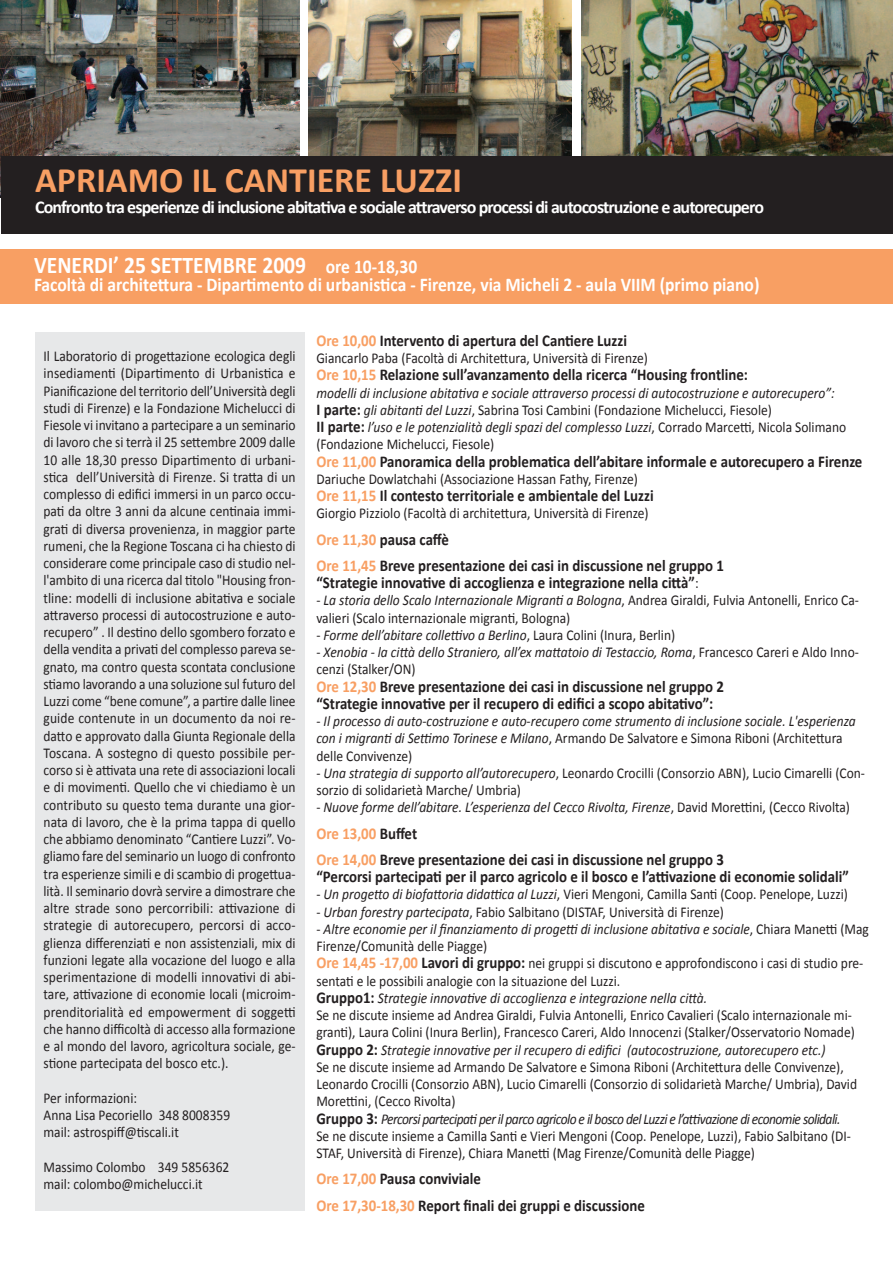
<style>
.page{position:relative;width:893px;height:1263px;background:#fff}
.page>*{position:absolute;margin:0;border:0;box-sizing:border-box;transform-origin:0 0}
.t1{font:700 36px "Calibri";color:#f89f63}
.t2{font:700 24px "Calibri";color:#fff;scale:.9 1}
.t3{font:700 19.5px "Calibri";color:#fff;scale:.9 1}
.t4{font:700 18px "Calibri";letter-spacing:-.05em;color:#fff}
.t5{font:700 16.5px/26.2px "Calibri";color:#231f20;scale:.9 1}
.t6{font:15px/17.2px "Calibri";color:#231f20;scale:.9 1}
.t7{font:italic 15px/17.2px "Calibri";color:#231f20;scale:.9 1}
.s1{font-size:19.5px}
.s2{color:#f89f63}
.s3{font-weight:700;font-style:normal;font-size:16.5px}
.s4{font-style:normal}
.s5{font-weight:400;font-size:15px}
.s6{font-style:italic}
.s7{font-weight:700;font-size:16.5px;color:#f89f63}
.s8{font-weight:700;font-size:16.5px}
</style>
<div class="page">
<div style="left:0;top:249px;width:893px;height:55px;background:#f89f63"></div>
<img style="left:0;top:0;width:299px;height:197px">
<img style="left:309px;top:0;width:263px;height:156px">
<img style="left:582px;top:0;width:311px;height:156px">
<div style="left:1px;top:156px;width:892px;height:78px;background:#231f20"></div>
<div style="left:35px;top:333px;width:269px;height:878px;background:#e7e8e9"></div>
<h1 class="t1" style="left:35px;top:158px;width:428px">APRIAMO IL CANTIERE LUZZI</h1>
<p class="t4" style="left:35px;top:196px;width:730px">Confronto tra esperienze di inclusione abitativa e sociale attraverso processi di autocostruzione e autorecupero</p>
<h2 class="t2" style="left:34px;top:250px;width:427px">VENERDI’ 25 SETTEMBRE 2009 <span class="s1">ore 10-18,30</span></h2>
<h3 class="t3" style="left:34px;top:272px;width:808px">Facoltà di architettura - Dipartimento di urbanistica - Firenze, via Micheli 2 - aula VIIM (primo piano)</h3>
<p class="t6" style="left:44px;top:347px;width:282px;text-align:justify">Il Laboratorio di progettazione ecologica degli insediamenti (Dipartimento di Urbanistica e Pianificazione del territorio dell’Università degli studi di Firenze) e la Fondazione Michelucci di Fiesole vi invitano a partecipare a un seminario di lavoro che si terrà il 25 settembre 2009 dalle 10 alle 18,30 presso Dipartimento di urbani&shy;stica dell’Università di Firenze. Si tratta di un complesso di edifici immersi in un parco occu&shy;pati da oltre 3 anni da alcune centinaia immi&shy;grati di diversa provenienza, in maggior parte rumeni, che la Regione Toscana ci ha chiesto di considerare come principale caso di studio nel&shy;l'ambito di una ricerca dal titolo "Housing fron&shy;tline: modelli di inclusione abitativa e sociale attraverso processi di autocostruzione e auto&shy;recupero” . Il destino dello sgombero forzato e della vendita a privati del complesso pareva se&shy;gnato, ma contro questa scontata conclusione stiamo lavorando a una soluzione sul futuro del Luzzi come “bene comune”, a partire dalle linee guide contenute in un documento da noi re&shy;datto e approvato dalla Giunta Regionale della Toscana. A sostegno di questo possibile per&shy;corso si è attivata una rete di associazioni locali e di movimenti. Quello che vi chiediamo è un contributo su questo tema durante una gior&shy;nata di lavoro, che è la prima tappa di quello che abbiamo denominato “Cantiere Luzzi”. Vo&shy;gliamo fare del seminario un luogo di confronto tra esperienze simili e di scambio di progettua&shy;lità. Il seminario dovrà servire a dimostrare che altre strade sono percorribili: attivazione di strategie di autorecupero, percorsi di acco&shy;glienza differenziati e non assistenziali, mix di funzioni legate alla vocazione del luogo e alla sperimentazione di modelli innovativi di abi&shy;tare, attivazione di economie locali (microim&shy;prenditorialità ed empowerment di soggetti che hanno difficoltà di accesso alla formazione e al mondo del lavoro, agricoltura sociale, ge&shy;stione partecipata del bosco etc.).</p>
<p class="t6" style="left:44px;top:1089px;width:209px">Per informazioni:<br>Anna Lisa Pecoriello 348 8008359 mail: astrospiff@tiscali.it</p>
<p class="t6" style="left:44px;top:1158px;width:208px">Massimo Colombo 349 5856362 mail: colombo@michelucci.it</p>
<p class="t5" style="left:316px;top:327px;width:347px"><span class="s2">Ore 10,00</span> Intervento di apertura del Cantiere Luzzi</p>
<p class="t6" style="left:316px;top:349px;width:370px">Giancarlo Paba (Facoltà di Architettura, Università di Firenze)</p>
<p class="t5" style="left:316px;top:361px;width:481px"><span class="s2">Ore 10,15</span> Relazione sull’avanzamento della ricerca “Housing frontline:</p>
<p class="t7" style="left:316px;top:384px;width:590px">modelli di inclusione abitativa e sociale attraverso processi di autocostruzione e autorecupero”:<br><span class="s3">I parte:</span> gli abitanti del Luzzi<span class="s4">, Sabrina Tosi Cambini (Fondazione Michelucci, Fiesole)<br></span><span class="s3">II parte:</span> l’uso e le potenzialità degli spazi del complesso Luzzi<span class="s4">, Corrado Marcetti, Nicola Solimano (Fondazione Michelucci, Fiesole)</span></p>
<p class="t5" style="left:316px;top:448px;width:608px"><span class="s2">Ore 11,00</span> Panoramica della problematica dell’abitare informale e autorecupero a Firenze</p>
<p class="t6" style="left:316px;top:470px;width:359px">Dariuche Dowlatchahi (Associazione Hassan Fathy, Firenze)</p>
<p class="t5" style="left:316px;top:482px;width:376px"><span class="s2">Ore 11,15</span> Il contesto territoriale e ambientale del Luzzi</p>
<p class="t6" style="left:316px;top:504px;width:371px">Giorgio Pizziolo (Facoltà di architettura, Università di Firenze)</p>
<p class="t5" style="left:316px;top:526px;width:454px"><span class="s2">Ore 11,30</span> pausa caffè<br><span class="s2">Ore 11,45</span> Breve presentazione dei casi in discussione nel gruppo 1</p>
<p class="t5" style="left:316px;top:569px;width:426px">“Strategie innovative di accoglienza e integrazione nella città”<span class="s5">:</span></p>
<p class="t6" style="left:316px;top:591px;width:604px">- <span class="s6">La storia dello Scalo Internazionale Migranti a Bologna</span>, Andrea Giraldi, Fulvia Antonelli, Enrico Ca&shy;valieri (Scalo internazionale migranti, Bologna)</p>
<p class="t7" style="left:316px;top:626px;width:400px"><span class="s4">-</span> Forme dell’abitare collettivo a Berlino<span class="s4">, Laura Colini (Inura, Berlin)</span></p>
<p class="t7" style="left:316px;top:643px;width:604px"><span class="s4">-</span> Xenobia - la città dello Straniero, all’ex mattatoio di Testaccio, Roma<span class="s4">, Francesco Careri e Aldo Inno&shy;cenzi (Stalker/ON)</span></p>
<p class="t5" style="left:316px;top:677px;width:454px;line-height:17.2px"><span class="s2">Ore 12,30</span> Breve presentazione dei casi in discussione nel gruppo 2 “Strategie innovative per il recupero di edifici a scopo abitativo”:</p>
<p class="t7" style="left:316px;top:712px;width:601px"><span class="s4">-</span> Il processo di auto-costruzione e auto-recupero come strumento di inclusione sociale. L'esperienza con i migranti di Settimo Torinese e Milano<span class="s4">, Armando De Salvatore e Simona Riboni (Architettura delle Convivenze)</span></p>
<p class="t6" style="left:316px;top:764px;width:611px">- <span class="s6">Una strategia di supporto all’autorecupero</span>, Leonardo Crocilli (Consorzio ABN), Lucio Cimarelli (Con&shy;sorzio di solidarietà Marche/ Umbria)</p>
<p class="t7" style="left:316px;top:798px;width:594px"><span class="s4">-</span> Nuove forme dell’abitare. L’esperienza del Cecco Rivolta, Firenze<span class="s4">, David Morettini, (Cecco Rivolta)</span></p>
<p class="t5" style="left:316px;top:820px;width:454px"><span class="s2">Ore 13,00</span> Buffet<br><span class="s2">Ore 14,00</span> Breve presentazione dei casi in discussione nel gruppo 3</p>
<p class="t5" style="left:316px;top:863px;width:593px">“Percorsi partecipati per il parco agricolo e il bosco e l’attivazione di economie solidali”</p>
<p class="t6" style="left:316px;top:885px;width:592px">- <span class="s6">Un progetto di biofattoria didattica al Luzzi</span>, Vieri Mengoni, Camilla Santi (Coop. Penelope, Luzzi)</p>
<p class="t6" style="left:316px;top:903px;width:454px">- <span class="s6">Urban forestry partecipata</span>, Fabio Salbitano (DISTAF, Università di Firenze)</p>
<p class="t6" style="left:316px;top:920px;width:615px">- <span class="s6">Altre economie per il finanziamento di progetti di inclusione abitativa e sociale</span>, Chiara Manetti (Mag Firenze/Comunità delle Piagge)<br><span class="s7">Ore 14,45 -17,00</span> <span class="s8">Lavori di gruppo:</span> nei gruppi si discutono e approfondiscono i casi di studio pre&shy;sentati e le possibili analogie con la situazione del Luzzi.<br><span class="s8">Gruppo1:</span> <span class="s6">Strategie innovative di accoglienza e integrazione nella città.<br></span>Se ne discute insieme ad Andrea Giraldi, Fulvia Antonelli, Enrico Cavalieri (Scalo internazionale mi&shy;granti), Laura Colini (Inura Berlin), Francesco Careri, Aldo Innocenzi (Stalker/Osservatorio Nomade)<br><span class="s8">Gruppo 2:</span> <span class="s6">Strategie innovative per il recupero di edifici (autocostruzione, autorecupero etc.)<br></span>Se ne discute insieme ad Armando De Salvatore e Simona Riboni (Architettura delle Convivenze), Leonardo Crocilli (Consorzio ABN), Lucio Cimarelli (Consorzio di solidarietà Marche/ Umbria), David Morettini, (Cecco Rivolta)<br><span class="s8">Gruppo 3:</span> <span class="s6">Percorsi partecipati per il parco agricolo e il bosco del Luzzi e l’attivazione di economie solidali.<br></span>Se ne discute insieme a Camilla Santi e Vieri Mengoni (Coop. Penelope, Luzzi), Fabio Salbitano (DI-STAF, Università di Firenze), Chiara Manetti (Mag Firenze/Comunità delle Piagge)</p>
<p class="t5" style="left:316px;top:1165px;width:366px"><span class="s2">Ore 17,00</span> Pausa conviviale<br><span class="s2">Ore 17,30-18,30</span> Report finali dei gruppi e discussione</p>
</div>
